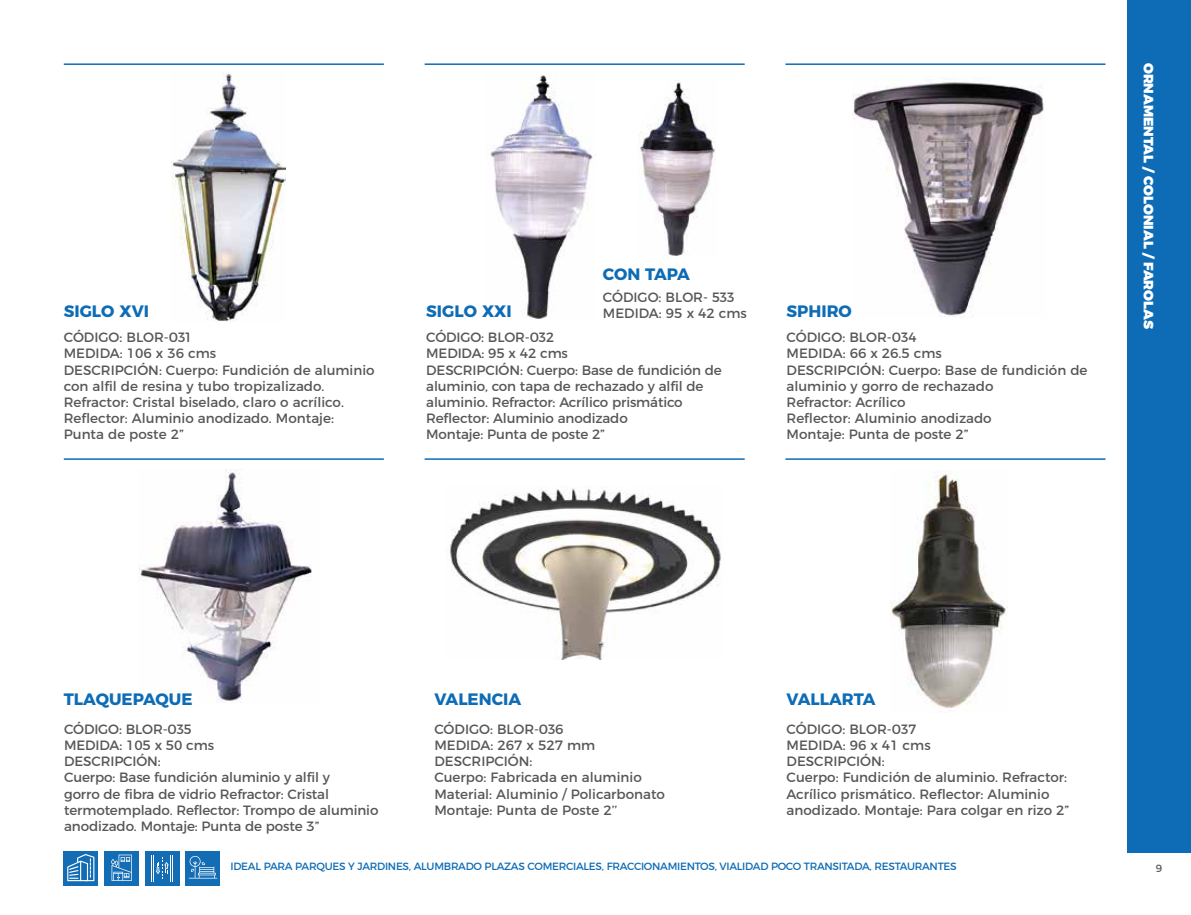
<style>
.page{position:relative;width:1191px;height:915px;background:#fff}
.page>*{position:absolute;margin:0;border:0;box-sizing:border-box;transform-origin:0 0}
.t1{font:700 16.5px "Montserrat";color:#0d6cb5}
.t2{font:13.5px/16.2px "Montserrat";color:#575756}
.t3{font:900 13.5px "Montserrat";color:#fff}
.t4{font:10.5px "Montserrat";letter-spacing:-.025em;color:#0d6cb5}
.t5{font:10.5px "Montserrat";color:#575756}
</style>
<div class="page">
<img style="left:852px;top:82px;width:192px;height:235px">
<div style="left:1127px;top:0;width:64px;height:852px;background:#0d6cb5"></div>
<div style="left:145px;top:850px;width:34px;height:34px;background:#136db5"></div>
<svg style="left:151px;top:855px;width:22px;height:26px"></svg>
<svg style="left:64px;top:851px;width:34px;height:33px"></svg>
<svg style="left:67px;top:853px;width:27px;height:27px"></svg>
<div style="left:104px;top:850px;width:34px;height:34px;background:#136db5"></div>
<svg style="left:111px;top:854px;width:21px;height:26px"></svg>
<div style="left:186px;top:850px;width:34px;height:34px;background:#136db5"></div>
<svg style="left:189px;top:856px;width:28px;height:22px"></svg>
<hr style="left:64px;top:63px;width:320px;height:2px;background:#0d6cb5">
<hr style="left:424px;top:63px;width:320px;height:2px;background:#0d6cb5">
<hr style="left:785px;top:63px;width:320px;height:2px;background:#0d6cb5">
<hr style="left:64px;top:458px;width:320px;height:1px;background:#0d6cb5">
<hr style="left:424px;top:458px;width:320px;height:1px;background:#0d6cb5">
<hr style="left:785px;top:458px;width:320px;height:1px;background:#0d6cb5">
<img style="left:171px;top:73px;width:115px;height:248px">
<img style="left:890px;top:471px;width:116px;height:241px">
<img style="left:450px;top:488px;width:271px;height:171px">
<img style="left:139px;top:469px;width:173px;height:234px">
<img style="left:490px;top:75px;width:103px;height:244px">
<img style="left:638px;top:80px;width:78px;height:176px">
<p class="t1" style="left:64px;top:297px;width:87px">SIGLO XVI</p>
<p class="t2" style="left:64px;top:328px;width:312px">CÓDIGO: BLOR-031<br>MEDIDA: 106 x 36 cms<br>DESCRIPCIÓN: Cuerpo: Fundición de aluminio con alfil de resina y tubo tropizalizado.<br>Refractor: Cristal biselado, claro o acrílico.<br>Reflector: Aluminio anodizado. Montaje:<br>Punta de poste 2”</p>
<p class="t1" style="left:603px;top:261px;width:89px">CON TAPA</p>
<p class="t2" style="left:603px;top:288px;width:146px">CÓDIGO: BLOR- 533<br>MEDIDA: 95 x 42 cms</p>
<p class="t2" style="left:426px;top:328px;width:297px">CÓDIGO: BLOR-032<br>MEDIDA: 95 x 42 cms<br>DESCRIPCIÓN: Cuerpo: Base de fundición de aluminio, con tapa de rechazado y alfil de aluminio. Refractor: Acrílico prismático<br>Reflector: Aluminio anodizado<br>Montaje: Punta de poste 2”</p>
<p class="t1" style="left:426px;top:297px;width:87px">SIGLO XXI</p>
<p class="t1" style="left:786px;top:297px;width:67px">SPHIRO</p>
<p class="t2" style="left:786px;top:328px;width:302px">CÓDIGO: BLOR-034<br>MEDIDA: 66 x 26.5 cms<br>DESCRIPCIÓN: Cuerpo: Base de fundición de aluminio y gorro de rechazado<br>Refractor: Acrílico<br>Reflector: Aluminio anodizado<br>Montaje: Punta de poste 2”</p>
<p class="t3" style="left:1159px;top:63px;width:267px;rotate:90deg">ORNAMENTAL / COLONIAL / FAROLAS</p>
<p class="t1" style="left:64px;top:685px;width:130px">TLAQUEPAQUE</p>
<p class="t2" style="left:64px;top:719px;width:316px">CÓDIGO: BLOR-035<br>MEDIDA: 105 x 50 cms<br>DESCRIPCIÓN:<br>Cuerpo: Base fundición aluminio y alfil y<br>gorro de fibra de vidrio Refractor: Cristal termotemplado. Reflector: Trompo de aluminio anodizado. Montaje: Punta de poste 3”</p>
<p class="t1" style="left:434px;top:685px;width:88px">VALENCIA</p>
<p class="t2" style="left:434px;top:719px;width:232px">CÓDIGO: BLOR-036<br>MEDIDA: 267 x 527 mm<br>DESCRIPCIÓN:<br>Cuerpo: Fabricada en aluminio<br>Material: Aluminio / Policarbonato<br>Montaje: Punta de Poste 2’’</p>
<p class="t1" style="left:786px;top:685px;width:90px">VALLARTA</p>
<p class="t2" style="left:786px;top:719px;width:284px">CÓDIGO: BLOR-037<br>MEDIDA: 96 x 41 cms<br>DESCRIPCIÓN:<br>Cuerpo: Fundición de aluminio. Refractor:<br>Acrílico prismático. Reflector: Aluminio anodizado. Montaje: Para colgar en rizo 2”</p>
<p class="t4" style="left:230px;top:857px;width:727px">IDEAL PARA PARQUES Y JARDINES, ALUMBRADO PLAZAS COMERCIALES, FRACCIONAMIENTOS, VIALIDAD POCO TRANSITADA, RESTAURANTES</p>
<p class="t5" style="left:1155px;top:859px;width:8px">9</p>
</div>
